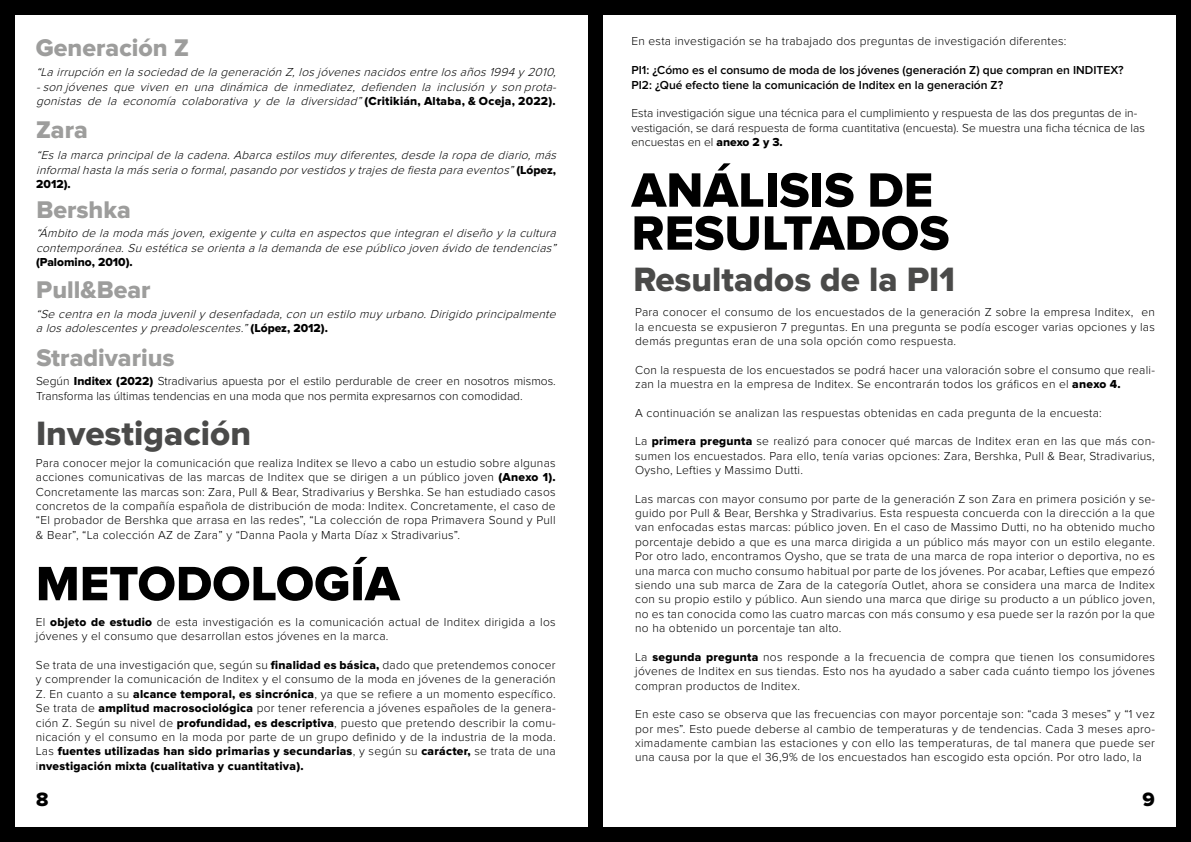
<style>
.page{position:relative;width:1191px;height:842px;background:#fff}
.page>*{position:absolute;margin:0;border:0;box-sizing:border-box;transform-origin:0 0}
.t1{font:50px/43px "Proxima Nova Extrabld";color:#000}
.t2{font:35px "Proxima Nova Extrabld";color:#4a4a49}
.t3{font:25px "Proxima Nova Extrabld";color:#9d9d9c}
.t4{font:20px "Proxima Nova Extrabld";color:#000}
.t5{font:300 12px/14.4px "Proxima Nova";letter-spacing:.02em;color:#000;text-align:justify}
.t6{font:italic 300 12px/14.4px "Proxima Nova";letter-spacing:.02em;color:#000}
.t7{font:300 12px/14.4px "Proxima Nova";color:#000}
.t8{font:12px/14.4px "Proxima Nova Extrabld";letter-spacing:.02em;color:#000}
.t9{font:600 12px/14.4px "Proxima Nova";color:#000}
.t10{font:12px "Proxima Nova Extrabld";color:#000}
.s1{font-family:"Proxima Nova Extrabld";font-weight:400;font-style:normal}
.s2{font-family:"Proxima Nova Extrabld";font-weight:400}
.s3{font-family:"Proxima Nova";font-weight:300}
</style>
<div class="page">
<div style="left:588px;top:0;width:15px;height:828px;background:#000"></div>
<div style="left:0;top:0;width:1191px;height:842px;border:15px solid #000"></div>
<h3 class="t3" style="left:36px;top:33px;width:155px">Generación Z</h3>
<p class="t6" style="left:36px;top:65px;width:525px;text-align:justify">“Lairrupción en lasociedad de lageneración Z,losjóvenesnacidosentre losaños1994 y2010, -son jóvenes que viven en una dinámica de inmediatez, defienden la inclusión y son prota&shy;gonistas de la economía colaborativa y de la diversidad” <span class="s1">( C r i t i k i á n , A l t a b a , &amp; O c ej a , 2 0 2 2 ) .</span></p>
<h3 class="t3" style="left:36px;top:116px;width:53px">Zara</h3>
<p class="t6" style="left:36px;top:148px;width:525px">“Eslamarcaprincipalde lacadena.Abarcaestilosmuydiferentes,desde laropade diario,más informalhastalamásseriao formal,pasando porvestidosytrajesde fiestaparaeventos”<span class="s1">( L ó p e z ,</span></p>
<p class="t8" style="left:36px;top:177px;width:36px">2012).</p>
<h3 class="t3" style="left:36px;top:195px;width:96px">Bershka</h3>
<p class="t6" style="left:36px;top:226px;width:525px">“Ámbito de lamodamásjoven,exigente ycultaen aspectosque integran eldiseño ylacultura contemporánea.Su estéticase orientaalademandade ese público joven ávido de tendencias”</p>
<p class="t10" style="left:36px;top:255px;width:98px">(Palomino, 2010).</p>
<h3 class="t3" style="left:36px;top:275px;width:116px">Pull&amp;Bear</h3>
<p class="t6" style="left:36px;top:306px;width:525px">“Se centraen lamodajuvenilydesenfadada,con un estilo muyurbano.Dirigido principalmente alosadolescentesypreadolescentes.”<span class="s1">( L ó p e z , 2 0 1 2 ) .</span></p>
<h3 class="t3" style="left:36px;top:343px;width:140px">Stradivarius</h3>
<p class="t7" style="left:36px;top:374px;width:521px">Según <span class="s2">Inditex (2022)</span> Stradivarius apuesta por el estilo perdurable de creer en nosotros mismos.<br>Transforma las últimas tendencias en una moda que nos permita expresarnos con comodidad.</p>
<h2 class="t2" style="left:36px;top:413px;width:217px">Investigación</h2>
<p class="t5" style="left:36px;top:456px;width:521px">Para conocer mejor la comunicación que realiza Inditex se llevo a cabo un estudio sobre algunas acciones comunicativas de las marcas de Inditex que se dirigen a un público joven <span class="s2">(Anexo 1).<br></span>Concretamente las marcas son: Zara, Pull &amp; Bear, Stradivarius y Bershka. Se han estudiado casos concretos de la compañía española de distribución de moda: Inditex. Concretamente, el caso de “El probador de Bershka que arrasa en las redes”, “La colección de ropa Primavera Sound y Pull &amp; Bear”, “La colección AZ de Zara” y “Danna Paola y Marta Díaz x Stradivarius”.</p>
<h1 class="t1" style="left:36px;top:563px;width:365px">METODOLOGÍA</h1>
<p class="t5" style="left:36px;top:615px;width:521px">El <span class="s2">objeto de estudio</span> de esta investigación es la comunicación actual de Inditex dirigida a los jóvenes y el consumo que desarrollan estos jóvenes en la marca.</p>
<p class="t5" style="left:36px;top:658px;width:521px">Se trata de una investigación que, según su <span class="s2">finalidad es básica,</span> dado que pretendemos conocer y comprender la comunicación de Inditex y el consumo de la moda en jóvenes de la generación Z. En cuanto a su <span class="s2">alcance temporal, es sincrónica</span>, ya que se refiere a un momento específico.<br>Se trata de <span class="s2">amplitud macrosociológica</span> por tener referencia a jóvenes españoles de la genera&shy;ción Z. Según su nivel de <span class="s2">profundidad, es descriptiva</span>, puesto que pretendo describir la comu&shy;nicación y el consumo en la moda por parte de un grupo definido y de la industria de la moda.</p>
<p class="t8" style="left:36px;top:745px;width:521px"><span class="s3">Las</span> fuentes utilizadas han sido primarias y secundarias<span class="s3">, y según su</span> carácter, <span class="s3">se trata de una i</span>nvestigación mixta (cualitativa y cuantitativa).</p>
<p class="t5" style="left:631px;top:34px;width:436px">En esta investigación se ha trabajado dos preguntas de investigación diferentes:</p>
<p class="t9" style="left:631px;top:63px;width:494px">PI1: ¿Cómo es el consumo de moda de los jóvenes (generación Z) que compran en INDITEX?<br>PI2: ¿Qué efecto tiene la comunicación de Inditex en la generación Z?</p>
<p class="t7" style="left:631px;top:106px;width:515px">Esta investigación sigue una técnica para el cumplimiento y respuesta de las dos preguntas de in&shy;vestigación, se dará respuesta de forma cuantitativa (encuesta). Se muestra una ficha técnica de las encuestas en el <span class="s2">anexo 2 y 3.</span></p>
<h1 class="t1" style="left:631px;top:170px;width:319px">ANÁLISIS DE<br>RESULTADOS</h1>
<h2 class="t2" style="left:633px;top:259px;width:323px">Resultados de la PI1</h2>
<p class="t5" style="left:635px;top:305px;width:521px">Para conocer el consumo de los encuestados de la generación Z sobre la empresa Inditex, en la encuesta se expusieron 7 preguntas. En una pregunta se podía escoger varias opciones y las demás preguntas eran de una sola opción como respuesta.</p>
<p class="t5" style="left:635px;top:363px;width:521px">Con la respuesta de los encuestados se podrá hacer una valoración sobre el consumo que reali&shy;zan la muestra en la empresa de Inditex. Se encontrarán todos los gráficos en el <span class="s2">anexo 4.</span></p>
<p class="t5" style="left:635px;top:406px;width:468px">A continuación se analizan las respuestas obtenidas en cada pregunta de la encuesta:</p>
<p class="t5" style="left:635px;top:434px;width:521px">La <span class="s2">primera pregunta</span> se realizó para conocer qué marcas de Inditex eran en las que más con&shy;sumen los encuestados. Para ello, tenía varias opciones: Zara, Bershka, Pull &amp; Bear, Stradivarius, Oysho, Lefties y Massimo Dutti.</p>
<p class="t5" style="left:635px;top:491px;width:521px">Las marcas con mayor consumo por parte de la generación Z son Zara en primera posición y se&shy;guido por Pull &amp; Bear, Bershka y Stradivarius. Esta respuesta concuerda con la dirección a la que van enfocadas estas marcas: público joven. En el caso de Massimo Dutti, no ha obtenido mucho porcentaje debido a que es una marca dirigida a un público más mayor con un estilo elegante.<br>Por otro lado, encontramos Oysho, que se trata de una marca de ropa interior o deportiva, no es una marca con mucho consumo habitual por parte de los jóvenes. Por acabar, Lefties que empezó siendo una sub marca de Zara de la categoría Outlet, ahora se considera una marca de Inditex con su propio estilo y público. Aun siendo una marca que dirige su producto a un público joven, no es tan conocida como las cuatro marcas con más consumo y esa puede ser la razón por la que no ha obtenido un porcentaje tan alto.</p>
<p class="t5" style="left:635px;top:650px;width:521px">La <span class="s2">segunda pregunta</span> nos responde a la frecuencia de compra que tienen los consumidores jóvenes de Inditex en sus tiendas. Esto nos ha ayudado a saber cada cuánto tiempo los jóvenes compran productos de Inditex.</p>
<p class="t5" style="left:635px;top:707px;width:521px">En este caso se observa que las frecuencias con mayor porcentaje son: “cada 3 meses” y “1 vez por mes”. Esto puede deberse al cambio de temperaturas y de tendencias. Cada 3 meses apro&shy;ximadamente cambian las estaciones y con ello las temperaturas, de tal manera que puede ser una causa por la que el 36,9% de los encuestados han escogido esta opción. Por otro lado, la</p>
<h3 class="t4" style="left:36px;top:788px;width:14px">8</h3>
<h3 class="t4" style="left:1142px;top:788px;width:14px">9</h3>
</div>
